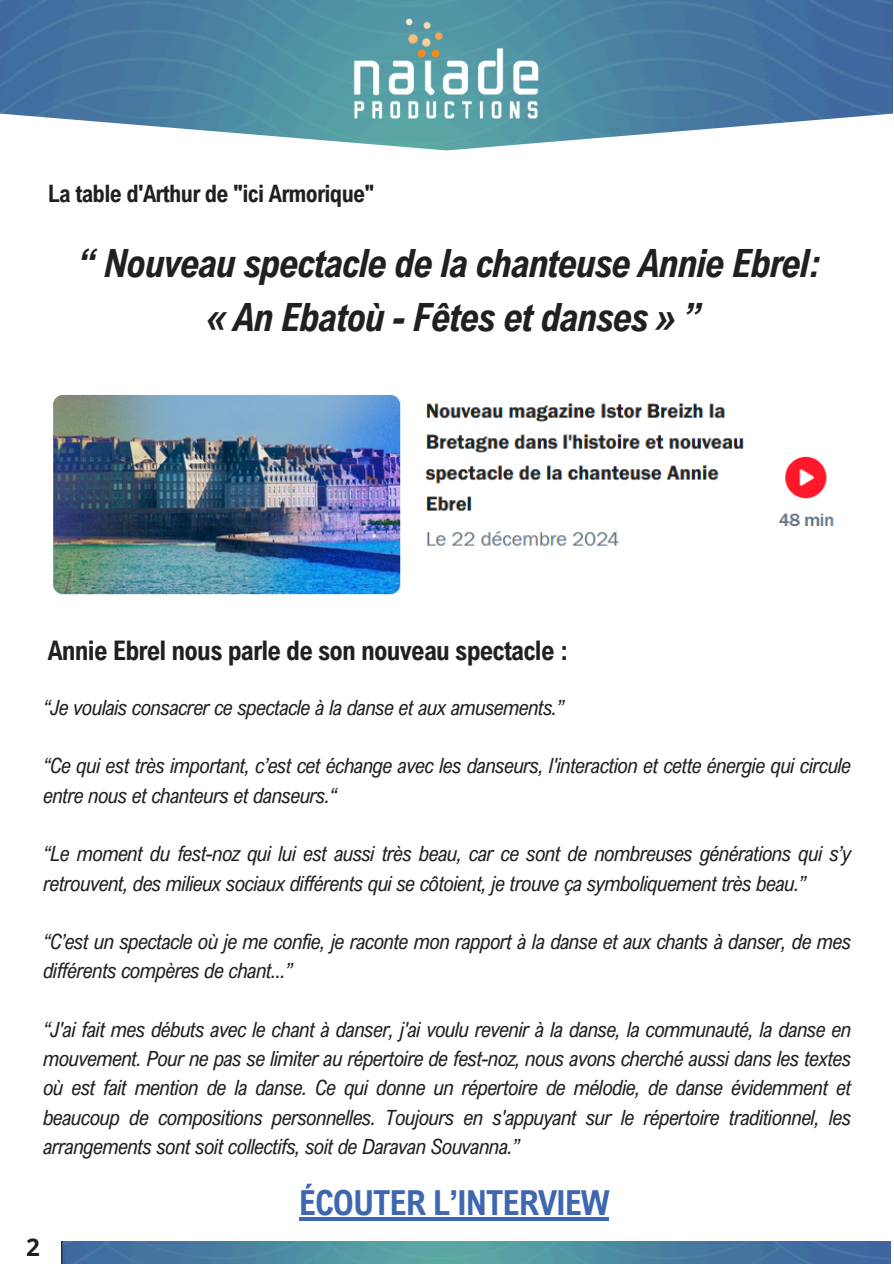
<style>
.page{position:relative;width:894px;height:1264px;background:#fff}
.page>*{position:absolute;margin:0;border:0;box-sizing:border-box;transform-origin:0 0}
.t1{font:italic 700 39px/54px "Arial Nova Cond";letter-spacing:-.03em;color:#231f20;text-align:center}
.t2{font:700 34.5px "Arial Nova Cond";letter-spacing:-.03em;color:#3e67af}
.t3{font:700 27px "Arial Nova Cond";letter-spacing:-.03em;color:#231f20}
.t4{font:700 24px "Arial Nova Cond";letter-spacing:-.03em;color:#231f20}
.t5{font:700 24px "Open Sans";color:#231f20}
.t6{font:italic 21px/29.2px "Arial Nova Cond";letter-spacing:-.03em;color:#231f20}
</style>
<div class="page">
<img style="left:0;top:0;width:893px;height:140px">
<img style="left:317px;top:0;width:273px;height:151px">
<img style="left:62px;top:1241px;width:828px;height:22px">
<img style="left:53px;top:395px;width:781px;height:200px">
<hr style="left:298px;top:1217px;width:310px;height:3px;background:#3e67af">
<p class="t4" style="left:48px;top:178px;width:328px">La table d'Arthur de "ici Armorique"</p>
<h1 class="t1" style="left:78px;top:236px;width:745px">“ Nouveau spectacle de la chanteuse Annie Ebrel: « An Ebatoù - Fêtes et danses » ”</h1>
<h4 class="t3" style="left:48px;top:633px;width:522px">Annie Ebrel nous parle de son nouveau spectacle :</h4>
<p class="t6" style="left:43px;top:692px;width:522px">“Je voulais consacrer ce spectacle à la danse et aux amusements.”</p>
<h3 class="t6" style="left:43px;top:751px;width:809px">“Ce qui est très important, c’est cet échange avec les danseurs, l'interaction et cette énergie qui circule entre nous et chanteurs et danseurs.“</h3>
<p class="t6" style="left:43px;top:838px;width:809px">“Le moment du fest-noz qui lui est aussi très beau, car ce sont de nombreuses générations qui s’y retrouvent, des milieux sociaux différents qui se côtoient, je trouve ça symboliquement très beau.”</p>
<p class="t6" style="left:43px;top:926px;width:809px">“C’est un spectacle où je me confie, je raconte mon rapport à la danse et aux chants à danser, de mes différents compères de chant...”</p>
<p class="t6" style="left:43px;top:1014px;width:809px;text-align:justify">“J'ai fait mes débuts avec le chant à danser, j'ai voulu revenir à la danse, la communauté, la danse en mouvement. Pour ne pas se limiter au répertoire de fest-noz, nous avons cherché aussi dans les textes où est fait mention de la danse. Ce qui donne un répertoire de mélodie, de danse évidemment et beaucoup de compositions personnelles. Toujours en s'appuyant sur le répertoire traditionnel, les arrangements sont soit collectifs, soit de Daravan Souvanna.”</p>
<p class="t5" style="left:26px;top:1230px;width:15px">2</p>
<p class="t2" style="left:298px;top:1181px;width:312px">ÉCOUTER L’INTERVIEW</p>
</div>
